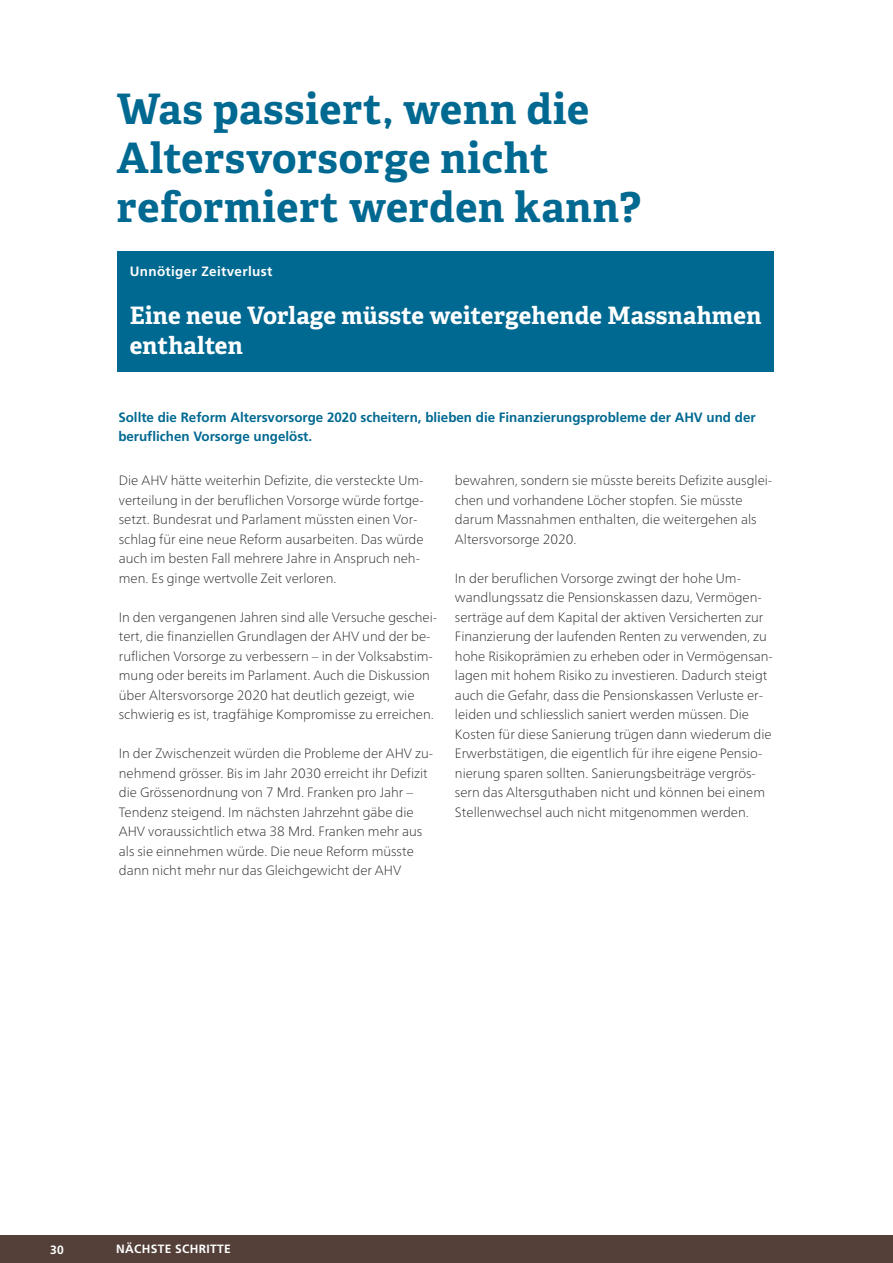
<style>
.page{position:relative;width:893px;height:1263px;background:#fff}
.page>*{position:absolute;margin:0;border:0;box-sizing:border-box;transform-origin:0 0}
.t1{font:700 42px/48.8px "Adelle";letter-spacing:.02em;color:#006991}
.t2{font:700 24px/29.2px "Adelle";letter-spacing:.01em;color:#fff}
.t3{font:100 13.5px/19.5px "Frutiger Neue LT Pro";color:#231f20}
.t4{font:700 13.5px/19.5px "Frutiger";color:#006991}
.t5{font:700 13.5px "Frutiger";letter-spacing:.025em;color:#fff}
.t6{font:700 12px "Frutiger";letter-spacing:.025em;color:#fff}
</style>
<div class="page">
<div style="left:118px;top:251px;width:656px;height:121px;background:#006991"></div>
<div style="left:0;top:1235px;width:893px;height:28px;background:#544039"></div>
<h1 class="t1" style="left:117px;top:85px;width:526px">Was passiert, wenn die<br>Altersvorsorge nicht reformiert werden kann?</h1>
<p class="t5" style="left:130px;top:263px;width:144px">Unnötiger Zeitverlust</p>
<h2 class="t2" style="left:130px;top:301px;width:633px">Eine neue Vorlage müsste weitergehende Massnahmen enthalten</h2>
<p class="t4" style="left:118px;top:407px;width:639px">Sollte die Reform Altersvorsorge 2020 scheitern, blieben die Finanzierungsprobleme der AHV und der beruflichen Vorsorge ungelöst.</p>
<p class="t3" style="left:119px;top:471px;width:306px">Die AHV hätte weiterhin Defizite, die versteckte Um&shy;verteilung in der beruflichen Vorsorge würde fortge&shy;setzt. Bundesrat und Parlament müssten einen Vor&shy;schlag für eine neue Reform ausarbeiten. Das würde auch im besten Fall mehrere Jahre in Anspruch neh&shy;men. Es ginge wertvolle Zeit verloren.</p>
<p class="t3" style="left:119px;top:607px;width:320px">In den vergangenen Jahren sind alle Versuche geschei&shy;tert, die finanziellen Grundlagen der AHV und der be&shy;ruflichen Vorsorge zu verbessern – in der Volksabstim&shy;mung oder bereits im Parlament. Auch die Diskussion über Altersvorsorge 2020 hat deutlich gezeigt, wie schwierig es ist, tragfähige Kompromisse zu erreichen.</p>
<p class="t3" style="left:119px;top:743px;width:316px">In der Zwischenzeit würden die Probleme der AHV zu&shy;nehmend grösser. Bis im Jahr 2030 erreicht ihr Defizit die Grössenordnung von 7 Mrd. Franken pro Jahr – Tendenz steigend. Im nächsten Jahrzehnt gäbe die AHV voraussichtlich etwa 38 Mrd. Franken mehr aus als sie einnehmen würde. Die neue Reform müsste dann nicht mehr nur das Gleichgewicht der AHV</p>
<p class="t3" style="left:455px;top:470px;width:319px">bewahren, sondern sie müsste bereits Defizite ausglei&shy;chen und vorhandene Löcher stopfen. Sie müsste darum Massnahmen enthalten, die weitergehen als Altersvorsorge 2020.</p>
<p class="t3" style="left:455px;top:568px;width:319px">In der beruflichen Vorsorge zwingt der hohe Um&shy;wandlungssatz die Pensionskassen dazu, Vermögen&shy;serträge auf dem Kapital der aktiven Versicherten zur Finanzierung der laufenden Renten zu verwenden, zu hohe Risikoprämien zu erheben oder in Vermögensan&shy;lagen mit hohem Risiko zu investieren. Dadurch steigt auch die Gefahr, dass die Pensionskassen Verluste er&shy;leiden und schliesslich saniert werden müssen. Die Kosten für diese Sanierung trügen dann wiederum die Erwerbstätigen, die eigentlich für ihre eigene Pensio&shy;nierung sparen sollten. Sanierungsbeiträge vergrös&shy;sern das Altersguthaben nicht und können bei einem Stellenwechsel auch nicht mitgenommen werden.</p>
<p class="t6" style="left:50px;top:1243px;width:15px">30</p>
<p class="t6" style="left:116px;top:1241px;width:116px">NÄCHSTE SCHRITTE</p>
</div>
